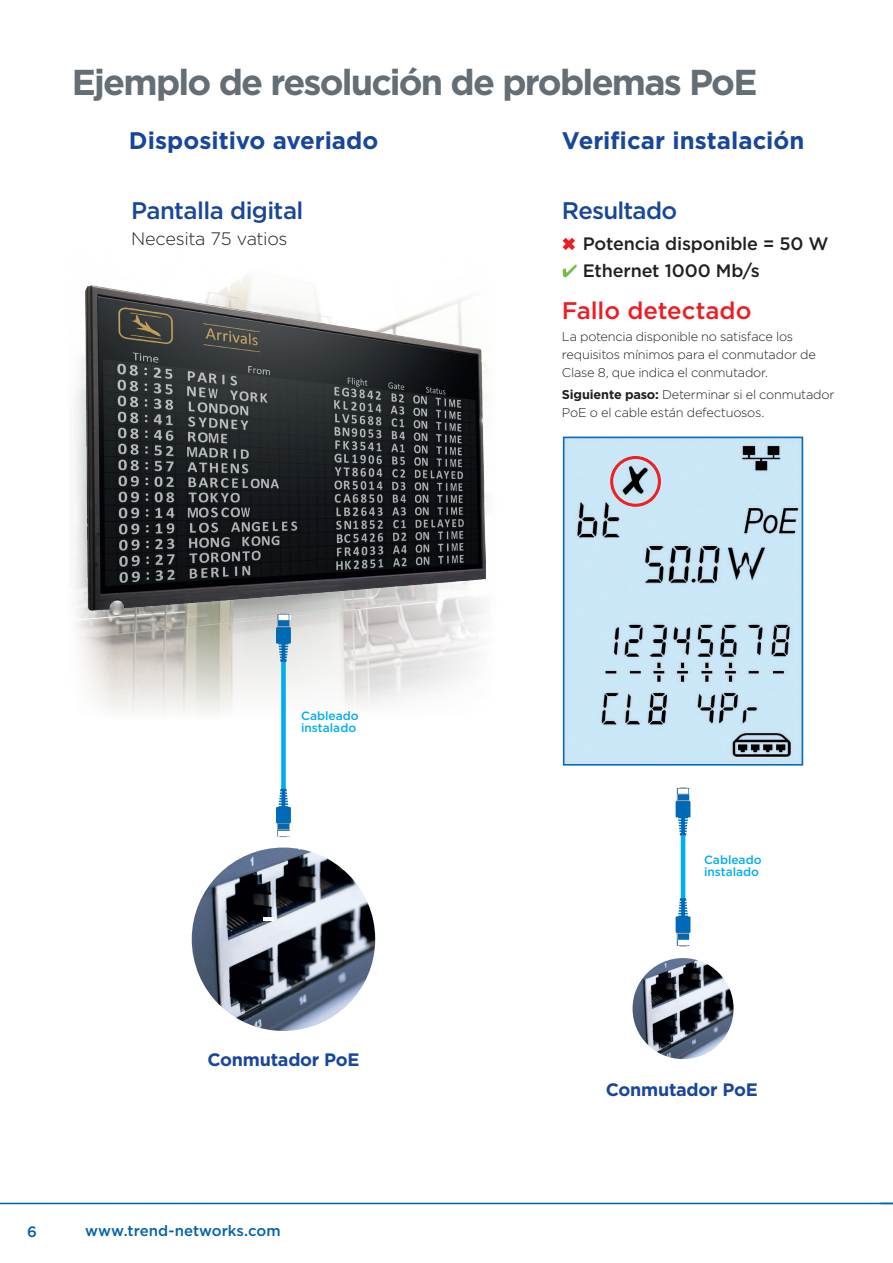
<style>
.page{position:relative;width:893px;height:1263px;background:#fff}
.page>*{position:absolute;margin:0;border:0;box-sizing:border-box;transform-origin:0 0}
.t1{font:700 36px "Gotham";letter-spacing:-.05em;color:#646e74}
.Titles{font:700 24px "Gotham";color:#18469d}
.Titles-2{font:500 24px "Gotham";letter-spacing:-.025em;color:#18469d}
.t2{font:500 24px "Gotham";color:#ee1d23}
.Titles-3{font:500 18px/27px "Gotham";letter-spacing:-.01em;color:#231f20}
.Titles-4{font:700 18px "Gotham";letter-spacing:-.015em;color:#18469d}
.t3{font:300 18px "Gotham";letter-spacing:-.025em;color:#231f20}
.t4{font:500 15px "Gotham";color:#0162ab}
.t5{font:300 12.75px/18px "Gotham";letter-spacing:-.015em;color:#231f20}
.t6{font:500 12px/12px "Gotham";color:#00aeef}
.s1{font-weight:700}
</style>
<div class="page">
<img style="left:74px;top:274px;width:407px;height:439px">
<div style="left:281px;top:662px;width:5px;height:128px;background:#00aeef"></div>
<svg style="left:276px;top:614px;width:15px;height:48px"></svg>
<svg style="left:276px;top:789px;width:15px;height:48px"></svg>
<img style="left:192px;top:847px;width:183px;height:184px;border-radius:92px">
<svg style="left:563px;top:238px;width:12px;height:12px"></svg>
<svg style="left:563px;top:264px;width:14px;height:13px"></svg>
<svg style="left:264px;top:917px;width:10px;height:4px"></svg>
<img style="left:86px;top:286px;width:400px;height:328px">
<hr style="left:681px;top:836px;width:4px;height:63px;background:#00aeef">
<svg style="left:676px;top:787px;width:14px;height:49px"></svg>
<svg style="left:676px;top:898px;width:14px;height:48px"></svg>
<img style="left:632px;top:958px;width:102px;height:101px;border-radius:51px">
<img style="left:566px;top:440px;width:234px;height:322px">
<div style="left:563px;top:437px;width:240px;height:328px;border:2px solid #016ab6"></div>
<div style="left:610px;top:456px;width:51px;height:51px;border:3px solid #ee2123;border-radius:50%"></div>
<hr style="left:0;top:1203px;width:893px;height:1px;background:#0162ab">
<p class="t1" style="left:72px;top:59px;width:687px">Ejemplo de resolución de problemas PoE</p>
<p class="Titles" style="left:129px;top:125px;width:251px">Dispositivo averiado</p>
<p class="Titles" style="left:562px;top:125px;width:244px">Verificar instalación</p>
<p class="Titles-2" style="left:131px;top:195px;width:174px">Pantalla digital</p>
<p class="t3" style="left:131px;top:227px;width:158px">Necesita 75 vatios</p>
<p class="t6" style="left:301px;top:710px;width:59px">Cableado instalado</p>
<p class="Titles-4" style="left:207px;top:1048px;width:154px">Conmutador PoE</p>
<p class="t4" style="left:27px;top:1222px;width:11px">6</p>
<p class="t4" style="left:85px;top:1221px;width:197px">www.trend-networks.com</p>
<p class="Titles-2" style="left:562px;top:195px;width:117px">Resultado</p>
<p class="Titles-3" style="left:583px;top:230px;width:247px">Potencia disponible = 50 W<br>Ethernet 1000 Mb/s</p>
<p class="t2" style="left:562px;top:294px;width:191px">Fallo detectado</p>
<p class="t5" style="left:562px;top:327px;width:255px">La potencia disponible no satisface los requisitos mínimos para el conmutador de<br>Clase 8, que indica el conmutador.</p>
<p class="t5" style="left:562px;top:385px;width:274px"><span class="s1">Siguiente paso:</span> Determinar si el conmutador<br>PoE o el cable están defectuosos.</p>
<p class="t6" style="left:704px;top:854px;width:59px">Cableado instalado</p>
<p class="Titles-4" style="left:606px;top:1078px;width:154px">Conmutador PoE</p>
</div>
